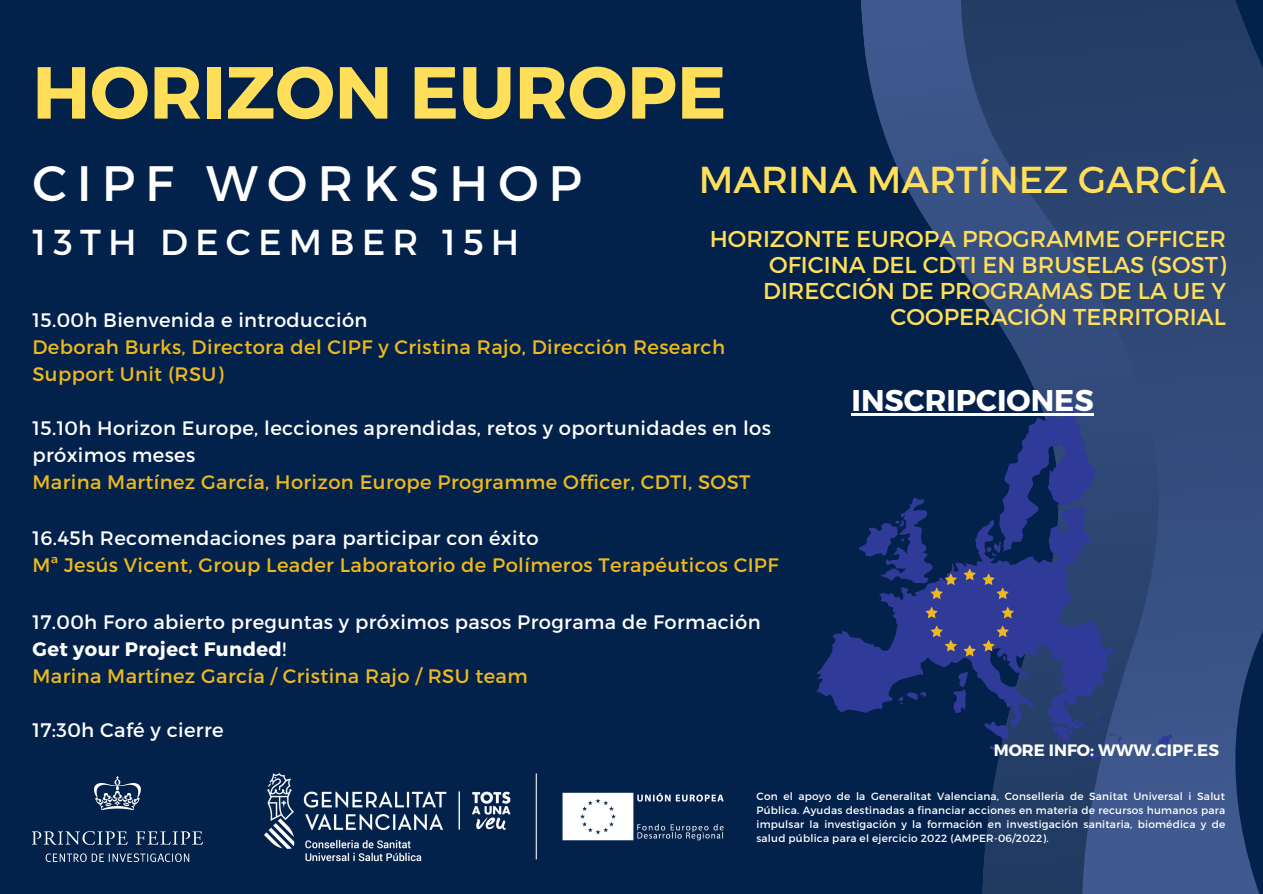
<style>
.page{position:relative;width:1263px;height:894px;background:#fff}
.page>*{position:absolute;margin:0;border:0;box-sizing:border-box;transform-origin:0 0}
.t1{font:700 73.5px "Montserrat";color:#ffde59}
.t2{font:49.65px "Montserrat";letter-spacing:.2em;color:#fff}
.t3{font:37.5px "Montserrat";color:#ffde59}
.t4{font:36px "Montserrat";letter-spacing:.2em;color:#fff}
.t5{font:700 30px "Montserrat";color:#fff}
.t6{font:22.95px/25.8px "Montserrat";color:#ffde59;text-align:justify}
.t7{font:19.5px/27px "Montserrat";letter-spacing:.02em;color:#fff}
.t8{font:19.5px/27px "Montserrat";letter-spacing:.02em;color:#efb91c}
.t9{font:700 16.5px "Montserrat";color:#fff}
.t10{font:10.5px/14px "Montserrat";letter-spacing:.02em;color:#fff;text-align:justify}
.s1{font-weight:700}
.s2{color:#efb91c}
</style>
<div class="page">
<div style="left:0;top:0;width:1263px;height:893px;background:#03224b"></div>
<svg style="left:1227px;top:0;width:36px;height:893px"></svg>
<svg style="left:851px;top:0;width:376px;height:893px"></svg>
<img style="left:32px;top:776px;width:170px;height:85px">
<img style="left:264px;top:773px;width:460px;height:89px">
<svg style="left:816px;top:507px;width:298px;height:223px"></svg>
<svg style="left:898px;top:691px;width:28px;height:13px"></svg>
<svg style="left:951px;top:671px;width:17px;height:43px"></svg>
<svg style="left:983px;top:720px;width:27px;height:31px"></svg>
<svg style="left:963px;top:568px;width:13px;height:12px"></svg>
<svg style="left:1001px;top:606px;width:13px;height:12px"></svg>
<svg style="left:982px;top:573px;width:27px;height:26px"></svg>
<svg style="left:963px;top:644px;width:13px;height:12px"></svg>
<svg style="left:925px;top:606px;width:13px;height:12px"></svg>
<svg style="left:857px;top:497px;width:100px;height:102px"></svg>
<svg style="left:930px;top:625px;width:27px;height:26px"></svg>
<svg style="left:1018px;top:674px;width:6px;height:4px"></svg>
<svg style="left:982px;top:625px;width:27px;height:36px"></svg>
<svg style="left:986px;top:402px;width:111px;height:154px"></svg>
<svg style="left:1052px;top:700px;width:70px;height:58px;background:#2c4279"></svg>
<svg style="left:1156px;top:730px;width:17px;height:15px"></svg>
<hr style="left:851px;top:413px;width:243px;height:2px;background:#fff">
<h1 class="t1" style="left:32px;top:45px;width:696px">HORIZON EUROPE</h1>
<h2 class="t2" style="left:32px;top:151px;width:551px">CIPF WORKSHOP</h2>
<h3 class="t4" style="left:32px;top:218px;width:488px">13TH DECEMBER 15H</h3>
<h3 class="t3" style="left:699px;top:155px;width:529px">MARINA MARTÍNEZ GARCÍA</h3>
<p class="t6" style="left:763px;top:225px;width:464px;text-indent:-53px">HORIZONTE EUROPA PROGRAMME OFFICER OFICINA DEL CDTI EN BRUSELAS (SOST)<br>DIRECCIÓN DE PROGRAMAS DE LA UE Y</p>
<p class="t7" style="left:32px;top:305px;width:337px">15.00h Bienvenida e introducción</p>
<p class="t6" style="left:891px;top:302px;width:337px">COOPERACIÓN TERRITORIAL</p>
<p class="t8" style="left:32px;top:332px;width:694px">Deborah Burks, Directora del CIPF y Cristina Rajo, Dirección Research<br>Support Unit (RSU)</p>
<p class="t7" style="left:32px;top:413px;width:740px">15.10h Horizon Europe, lecciones aprendidas, retos y oportunidades en los próximos meses</p>
<p class="t8" style="left:32px;top:467px;width:720px">Marina Martínez García, Horizon Europe Programme Officer, CDTI, SOST</p>
<p class="t7" style="left:32px;top:523px;width:508px">16.45h Recomendaciones para participar con éxito</p>
<p class="t8" style="left:32px;top:550px;width:748px">Mª Jesús Vicent, Group Leader Laboratorio de Polímeros Terapéuticos CIPF</p>
<p class="t7" style="left:32px;top:607px;width:730px">17.00h Foro abierto preguntas y próximos pasos Programa de Formación<br><span class="s1">Get your Project Funded</span>!<br><span class="s2">Marina Martínez García / Cristina Rajo / RSU team</span></p>
<p class="t7" style="left:32px;top:715px;width:193px">17:30h Café y cierre</p>
<h3 class="t5" style="left:851px;top:380px;width:244px">INSCRIPCIONES</h3>
<p class="t9" style="left:994px;top:739px;width:227px">MORE INFO: WWW.CIPF.ES</p>
<p class="t10" style="left:756px;top:788px;width:470px">Con el apoyo de la Generalitat Valenciana, Conselleria de Sanitat Universal i Salut Pública. Ayudas destinadas a financiar acciones en materia de recursos humanos para impulsar la investigación y la formación en investigación sanitaria, biomédica y de salud pública para el ejercicio 2022 (AMPER-06/2022).</p>
</div>
